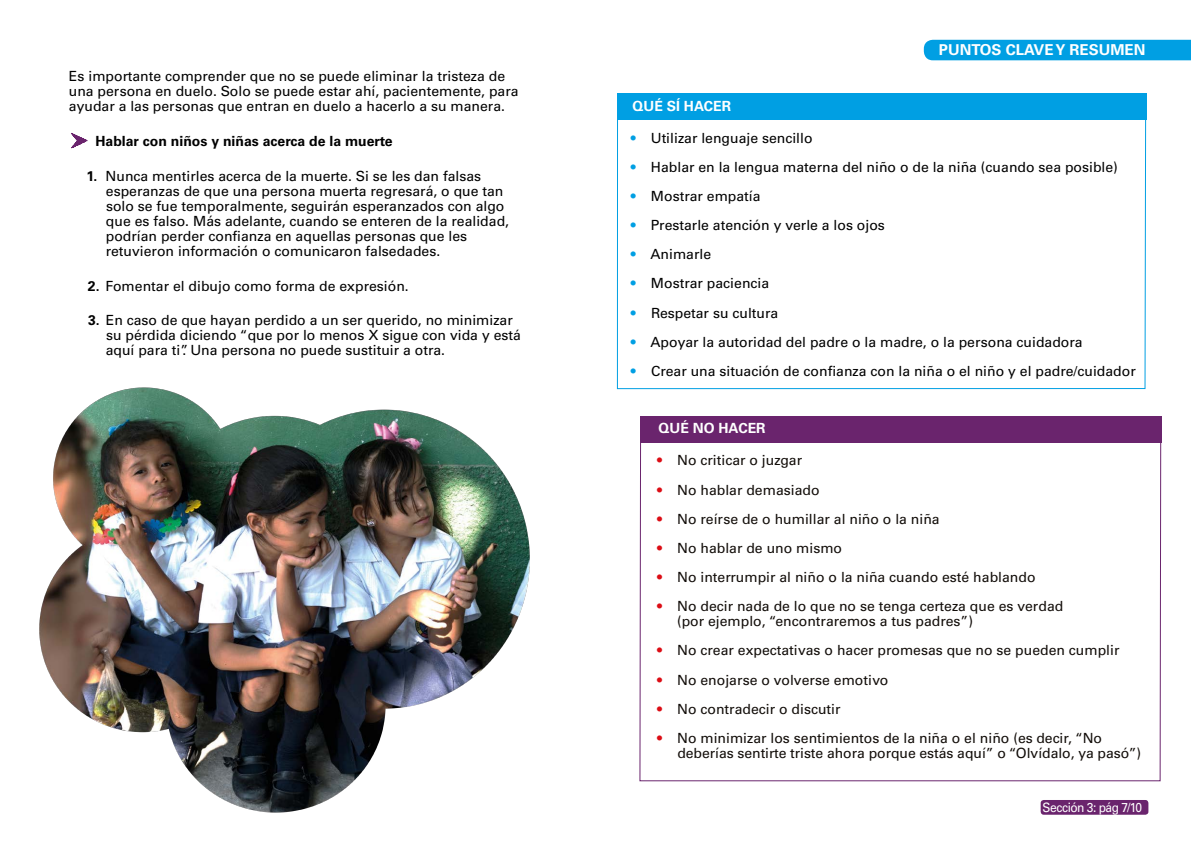
<style>
.page{position:relative;width:1191px;height:842px;background:#fff}
.page>*{position:absolute;margin:0;border:0;box-sizing:border-box;transform-origin:0 0}
.Titulos_de_seccion{font:700 15px "Univers LT Std";color:#fff}
.Cuerpo{font:14px/15px "Univers LT Std";color:#000}
.t1{font:14px/15px "Univers LT Std";color:#120d09}
.Cuerpo-2{font:700 14px "Univers LT Std";color:#000}
.Cuerpo-3{font:700 14px "Univers LT Std";color:#fff}
.t2{font:13px "Univers LT Std";letter-spacing:-.04em;color:#fff;scale:.93 1}
.s1{font-weight:700}
.s2{font-weight:700;color:#009fe3}
.s3{color:#dc0d15}
</style>
<div class="page">
<img style="left:39px;top:387px;width:491px;height:426px">
<div style="left:1040px;top:800px;width:108px;height:15px;background:#6a246d;border-radius:3px"></div>
<svg style="left:71px;top:133px;width:17px;height:16px"></svg>
<div style="left:923px;top:40px;width:268px;height:20px;background:#009fe3"></div>
<div style="left:617px;top:93px;width:529px;height:27px;background:#009fe3"></div>
<svg style="left:616px;top:120px;width:530px;height:270px"></svg>
<div style="left:640px;top:416px;width:521px;height:27px;background:#6a246d"></div>
<svg style="left:639px;top:443px;width:522px;height:339px"></svg>
<p class="Cuerpo" style="left:69px;top:69px;width:451px">Es importante comprender que no se puede eliminar la tristeza de una persona en duelo. Solo se puede estar ahí, pacientemente, para ayudar a las personas que entran en duelo a hacerlo a su manera.</p>
<p class="Cuerpo-2" style="left:95px;top:133px;width:299px">Hablar con niños y niñas acerca de la muerte</p>
<p class="Cuerpo" style="left:106px;top:168px;width:405px;text-indent:-19px"><span class="s1">1.</span> Nunca mentirles acerca de la muerte. Si se les dan falsas esperanzas de que una persona muerta regresará, o que tan solo se fue temporalmente, seguirán esperanzados con algo que es falso. Más adelante, cuando se enteren de la realidad, podrían perder confianza en aquellas personas que les retuvieron información o comunicaron falsedades.</p>
<p class="Cuerpo" style="left:88px;top:278px;width:322px"><span class="s1">2.</span> Fomentar el dibujo como forma de expresión.</p>
<p class="Cuerpo" style="left:106px;top:313px;width:417px;text-indent:-18px"><span class="s1">3.</span> En caso de que hayan perdido a un ser querido, no minimizar su pérdida diciendo “que por lo menos X sigue con vida y está aquí para ti”. Una persona no puede sustituir a otra.</p>
<p class="Titulos_de_seccion" style="left:939px;top:41px;width:208px">PUNTOS CLAVE Y RESUMEN</p>
<p class="Cuerpo-3" style="left:632px;top:98px;width:100px">QUÉ SÍ HACER</p>
<p class="Cuerpo" style="left:631px;top:130px;width:183px"><span class="s2">•</span> Utilizar lenguaje sencillo</p>
<p class="Cuerpo" style="left:631px;top:159px;width:488px"><span class="s2">•</span> Hablar en la lengua materna del niño o de la niña (cuando sea posible)</p>
<p class="Cuerpo" style="left:631px;top:188px;width:131px"><span class="s2">•</span> Mostrar empatía</p>
<p class="Cuerpo" style="left:631px;top:218px;width:255px"><span class="s2">•</span> Prestarle atención y verle a los ojos</p>
<p class="Cuerpo" style="left:631px;top:247px;width:82px"><span class="s2">•</span> Animarle</p>
<p class="Cuerpo" style="left:631px;top:276px;width:140px"><span class="s2">•</span> Mostrar paciencia</p>
<p class="Cuerpo" style="left:631px;top:305px;width:149px"><span class="s2">•</span> Respetar su cultura</p>
<p class="Cuerpo" style="left:631px;top:334px;width:453px"><span class="s2">•</span> Apoyar la autoridad del padre o la madre, o la persona cuidadora</p>
<p class="Cuerpo" style="left:631px;top:363px;width:506px"><span class="s2">•</span> Crear una situación de confianza con la niña o el niño y el padre/cuidador</p>
<p class="Cuerpo-3" style="left:658px;top:420px;width:109px">QUÉ NO HACER</p>
<p class="t1" style="left:657px;top:453px;width:146px"><span class="s3">•</span> No criticar o juzgar</p>
<p class="t1" style="left:657px;top:482px;width:164px"><span class="s3">•</span> No hablar demasiado</p>
<p class="t1" style="left:657px;top:511px;width:284px"><span class="s3">•</span> No reírse de o humillar al niño o la niña</p>
<p class="t1" style="left:657px;top:540px;width:186px"><span class="s3">•</span> No hablar de uno mismo</p>
<p class="t1" style="left:657px;top:570px;width:380px"><span class="s3">•</span> No interrumpir al niño o la niña cuando esté hablando</p>
<p class="t1" style="left:677px;top:599px;width:388px;text-indent:-20px"><span class="s3">•</span> No decir nada de lo que no se tenga certeza que es verdad (por ejemplo, “encontraremos a tus padres”)</p>
<p class="t1" style="left:657px;top:643px;width:464px"><span class="s3">•</span> No crear expectativas o hacer promesas que no se pueden cumplir</p>
<p class="t1" style="left:657px;top:672px;width:233px"><span class="s3">•</span> No enojarse o volverse emotivo</p>
<p class="t1" style="left:657px;top:701px;width:185px"><span class="s3">•</span> No contradecir o discutir</p>
<p class="t1" style="left:677px;top:730px;width:465px;text-indent:-20px"><span class="s3">•</span> No minimizar los sentimientos de la niña o el niño (es decir, “No deberías sentirte triste ahora porque estás aquí” o “Olvídalo, ya pasó”)</p>
<p class="t2" style="left:1042px;top:799px;width:108px">Sección 3: pág 7/10</p>
</div>
